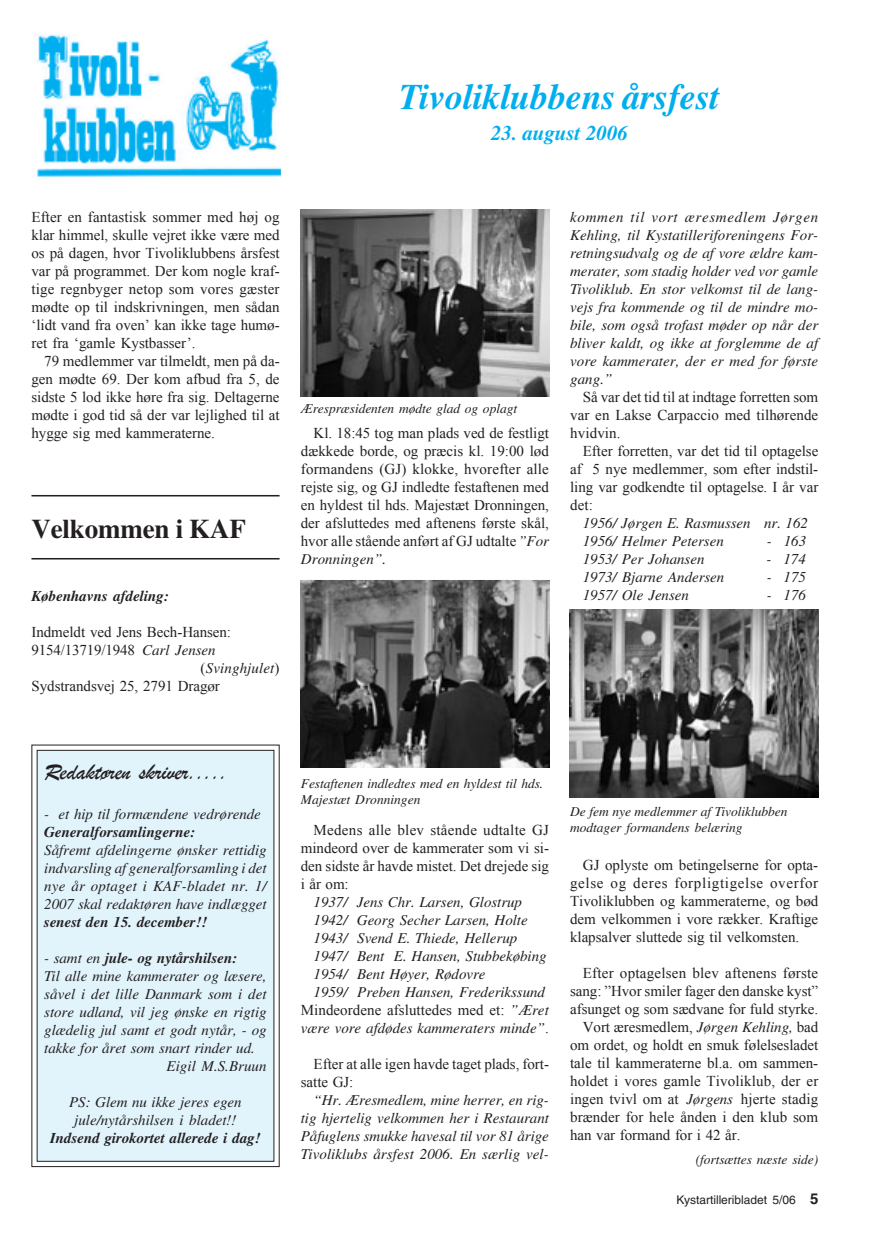
<style>
.page{position:relative;width:871px;height:1241px;background:#fff}
.page>*{position:absolute;margin:0;border:0;box-sizing:border-box;transform-origin:0 0}
.t1{font:italic 700 36px "Times";letter-spacing:-.005em;color:#00aeef}
.t2{font:700 27px "Times";letter-spacing:-.005em;color:#231f20}
.t3{font:italic 24px "Brush Script";letter-spacing:-.005em;color:#231f20}
.t4{font:italic 700 21px "Times";letter-spacing:-.005em;color:#00aeef}
.t5{font:15px/18px "Times New Roman";letter-spacing:-.005em;color:#231f20;text-align:justify}
.t6{font:italic 15px/18px "Times";letter-spacing:-.005em;color:#231f20;text-align:justify}
.t7{font:italic 700 15px "Times";letter-spacing:-.005em;color:#231f20}
.t8{font:15px "Times New Roman";letter-spacing:.015em;color:#231f20}
.t9{font:italic 13.5px/16.2px "Times";letter-spacing:-.005em;color:#231f20}
.t10{font:12px "Helvetica";letter-spacing:-.005em;color:#231f20}
.s1{font-family:"Times";font-style:italic}
.s2{font-family:"Times New Roman";font-style:normal}
.s3{font-weight:400}
.s4{font-weight:700;font-size:15px}
</style>
<div class="page">
<svg style="left:31px;top:744px;width:249px;height:423px;background:#deeff6"></svg>
<hr style="left:31px;top:495px;width:249px;height:1px;background:#231f20">
<hr style="left:31px;top:558px;width:249px;height:1px;background:#231f20">
<svg style="left:300px;top:210px;width:249px;height:557px"></svg>
<img style="left:37px;top:34px;width:244px;height:143px">
<img style="left:301px;top:209px;width:249px;height:187px">
<img style="left:301px;top:580px;width:249px;height:188px">
<img style="left:570px;top:609px;width:249px;height:188px">
<div style="left:298px;top:419px;width:256px;height:153px;background:#fff"></div>
<div style="left:343px;top:570px;width:22px;height:6px;background:#fff"></div>
<h1 class="t1" style="left:399px;top:84px;width:322px">Tivoliklubbens årsfest</h1>
<h3 class="t4" style="left:491px;top:126px;width:138px">23. august 2006</h3>
<p class="t5" style="left:31px;top:208px;width:250px">Efter en fantastisk sommer med høj og klar himmel, skulle vejret ikke være med os på dagen, hvor Tivoliklubbens årsfest var på programmet. Der kom nogle kraf&shy;tige regnbyger netop som vores gæster mødte op til indskrivningen, men sådan ‘lidt vand fra oven’ kan ikke tage humø&shy;ret fra ‘gamle Kystbasser’.</p>
<p class="t5" style="left:31px;top:352px;width:250px;text-indent:13px">79 medlemmer var tilmeldt, men på da&shy;gen mødte 69. Der kom afbud fra 5, de sidste 5 lod ikke høre fra sig. Deltagerne mødte i god tid så der var lejlighed til at hygge sig med kammeraterne.</p>
<h2 class="t2" style="left:31px;top:519px;width:216px">Velkommen i KAF</h2>
<p class="t7" style="left:31px;top:590px;width:139px">Københavns afdeling:</p>
<p class="t5" style="left:31px;top:622px;width:201px">Indmeldt ved Jens Bech-Hansen:<br>9154/13719/1948 <span class="s1">Carl Jensen</span></p>
<p class="t6" style="left:201px;top:660px;width:80px"><span class="s2">(</span>Svinghjulet<span class="s2">)</span></p>
<p class="t5" style="left:31px;top:676px;width:190px">Sydstrandsvej 25, 2791 Dragør</p>
<p class="t9" style="left:301px;top:402px;width:218px">Ærespræsidenten mødte glad og oplagt</p>
<p class="t5" style="left:301px;top:430px;width:250px;text-indent:13px">Kl. 18:45 tog man plads ved de festligt dækkede borde, og præcis kl. 19:00 lød formandens (GJ) klokke, hvorefter alle rejste sig, og GJ indledte festaftenen med en hyldest til hds. Majestæt Dronningen, der afsluttedes med aftenens første skål, hvor alle stående anført af GJ udtalte <span class="s1">”For</span></p>
<p class="t6" style="left:301px;top:557px;width:87px">Dronningen”.</p>
<p class="t5" style="left:301px;top:423px;width:250px;text-indent:13px">Kl. 18:45 tog man plads ved de festligt dækkede borde, og præcis kl. 19:00 lød formandens (GJ) klokke, hvorefter alle rejste sig, og GJ indledte festaftenen med en hyldest til hds. Majestæt Dronningen, der afsluttedes med aftenens første skål, hvor alle stående anført af GJ udtalte <span class="s1">”For</span></p>
<p class="t6" style="left:301px;top:551px;width:87px">Dronningen”.</p>
<p class="t6" style="left:570px;top:209px;width:250px">kommen til vort æresmedlem Jørgen Kehling, til Kystatilleriforeningens For&shy;retningsudvalg og de af vore ældre kam&shy;merater, som stadig holder ved vor gamle Tivoliklub. En stor velkomst til de lang&shy;vejs fra kommende og til de mindre mo&shy;bile, som også trofast møder op når der bliver kaldt, og ikke at forglemme de af vore kammerater, der er med for første gang.”</p>
<p class="t5" style="left:570px;top:388px;width:250px;text-indent:13px">Så var det tid til at indtage forretten som var en Lakse Carpaccio med tilhørende hvidvin.</p>
<p class="t5" style="left:570px;top:442px;width:250px;text-indent:13px">Efter forretten, var det tid til optagelse af 5 nye medlemmer, som efter indstil&shy;ling var godkendte til optagelse. I år var det:</p>
<p class="t6" style="left:583px;top:515px;width:227px">1956/ Jørgen E. Rasmussen nr. 162<br>1956/ Helmer Petersen</p>
<p class="t6" style="left:767px;top:533px;width:41px">- 163</p>
<p class="t6" style="left:583px;top:551px;width:123px">1953/ Per Johansen</p>
<p class="t6" style="left:766px;top:551px;width:41px">- 174</p>
<p class="t6" style="left:583px;top:569px;width:143px">1973/ Bjarne Andersen</p>
<p class="t6" style="left:767px;top:569px;width:41px">- 175</p>
<p class="t6" style="left:583px;top:587px;width:108px">1957/ Ole Jensen</p>
<p class="t6" style="left:767px;top:587px;width:41px">- 176</p>
<h3 class="t3" style="left:44px;top:758px;width:185px">Redaktøren skriver.....</h3>
<p class="t6" style="left:44px;top:806px;width:218px">- et hip til formændene vedrørende</p>
<p class="t7" style="left:44px;top:826px;width:153px">Generalforsamlingerne:</p>
<p class="t6" style="left:44px;top:842px;width:224px">Såfremt afdelingerne ønsker rettidig indvarsling af generalforsamling i det nye år optaget i KAF-bladet nr. 1/ 2007 skal redaktøren have indlægget</p>
<p class="t7" style="left:44px;top:916px;width:165px">senest den 15. december!!</p>
<p class="t7" style="left:44px;top:952px;width:195px"><span class="s3">- samt en</span> jule- og nytårshilsen:</p>
<p class="t6" style="left:44px;top:968px;width:224px">Til alle mine kammerater og læsere,</p>
<p class="t6" style="left:44px;top:986px;width:224px">såvel i det lille Danmark som i det</p>
<p class="t6" style="left:44px;top:1004px;width:224px">store udland, vil jeg ønske en rigtig</p>
<p class="t6" style="left:44px;top:1022px;width:224px">glædelig jul samt et godt nytår, - og</p>
<p class="t6" style="left:44px;top:1040px;width:212px">takke for året som snart rinder ud.</p>
<p class="t6" style="left:167px;top:1058px;width:102px">Eigil M.S.Bruun</p>
<p class="t6" style="left:69px;top:1094px;width:174px;text-align:center">PS: Glem nu ikke jeres egen jule/nytårshilsen i bladet!!</p>
<p class="t7" style="left:50px;top:1132px;width:212px">Indsend girokortet allerede i dag!</p>
<p class="t9" style="left:301px;top:776px;width:244px">Festaftenen indledtes med en hyldest til hds.<br>Majestæt Dronningen</p>
<p class="t5" style="left:301px;top:820px;width:250px;text-indent:13px">Medens alle blev stående udtalte GJ mindeord over de kammerater som vi si&shy;den sidste år havde mistet. Det drejede sig i år om:</p>
<p class="t6" style="left:314px;top:894px;width:235px;text-align:left">1937/ Jens Chr. Larsen, Glostrup<br>1942/ Georg Secher Larsen, Holte<br>1943/ Svend E. Thiede, Hellerup<br>1947/ Bent E. Hansen, Stubbekøbing<br>1954/ Bent Høyer, Rødovre<br>1959/ Preben Hansen, Frederikssund</p>
<p class="t5" style="left:301px;top:1000px;width:249px">Mindeordene afsluttedes med et: <span class="s1">”Æret</span></p>
<p class="t6" style="left:301px;top:1020px;width:249px">være vore afdødes kammeraters minde”<span class="s2">.</span></p>
<p class="t5" style="left:301px;top:1054px;width:250px;text-indent:13px">Efter at alle igen havde taget plads, fort&shy;satte GJ:</p>
<p class="t6" style="left:301px;top:1092px;width:250px;text-indent:13px">“Hr. Æresmedlem, mine herrer, en rig&shy;tig hjertelig velkommen her i Restaurant Påfuglens smukke havesal til vor 81 årige Tivoliklubs årsfest 2006. En særlig vel-</p>
<p class="t9" style="left:570px;top:805px;width:219px">De fem nye medlemmer af Tivoliklubben modtager formandens belæring</p>
<p class="t5" style="left:570px;top:856px;width:250px;text-indent:13px">GJ oplyste om betingelserne for opta&shy;gelse og deres forpligtigelse overfor Tivoliklubben og kammeraterne, og bød dem velkommen i vore rækker. Kraftige klapsalver sluttede sig til velkomsten.</p>
<p class="t8" style="left:583px;top:965px;width:237px">Efter optagelsen blev aftenens første</p>
<p class="t5" style="left:570px;top:982px;width:250px">sang: ”Hvor smiler fager den danske kyst”</p>
<p class="t5" style="left:570px;top:1000px;width:250px">afsunget og som sædvane for fuld styrke.</p>
<p class="t5" style="left:583px;top:1018px;width:237px">Vort æresmedlem, <span class="s1">Jørgen Kehling,</span> bad</p>
<p class="t5" style="left:570px;top:1036px;width:250px">om ordet, og holdt en smuk følelsesladet</p>
<p class="t5" style="left:570px;top:1054px;width:250px">tale til kammeraterne bl.a. om sammen-</p>
<p class="t5" style="left:570px;top:1072px;width:250px">holdet i vores gamle Tivoliklub, der er</p>
<p class="t5" style="left:570px;top:1090px;width:250px">ingen tvivl om at <span class="s1">Jørgens</span> hjerte stadig</p>
<p class="t5" style="left:570px;top:1108px;width:250px">brænder for hele ånden i den klub som</p>
<p class="t5" style="left:570px;top:1126px;width:172px">han var formand for i 42 år.</p>
<p class="t9" style="left:696px;top:1152px;width:124px">(fortsættes næste side)</p>
<p class="t10" style="left:676px;top:1196px;width:144px">Kystartilleribladet 5/06 <span class="s4">5</span></p>
</div>
